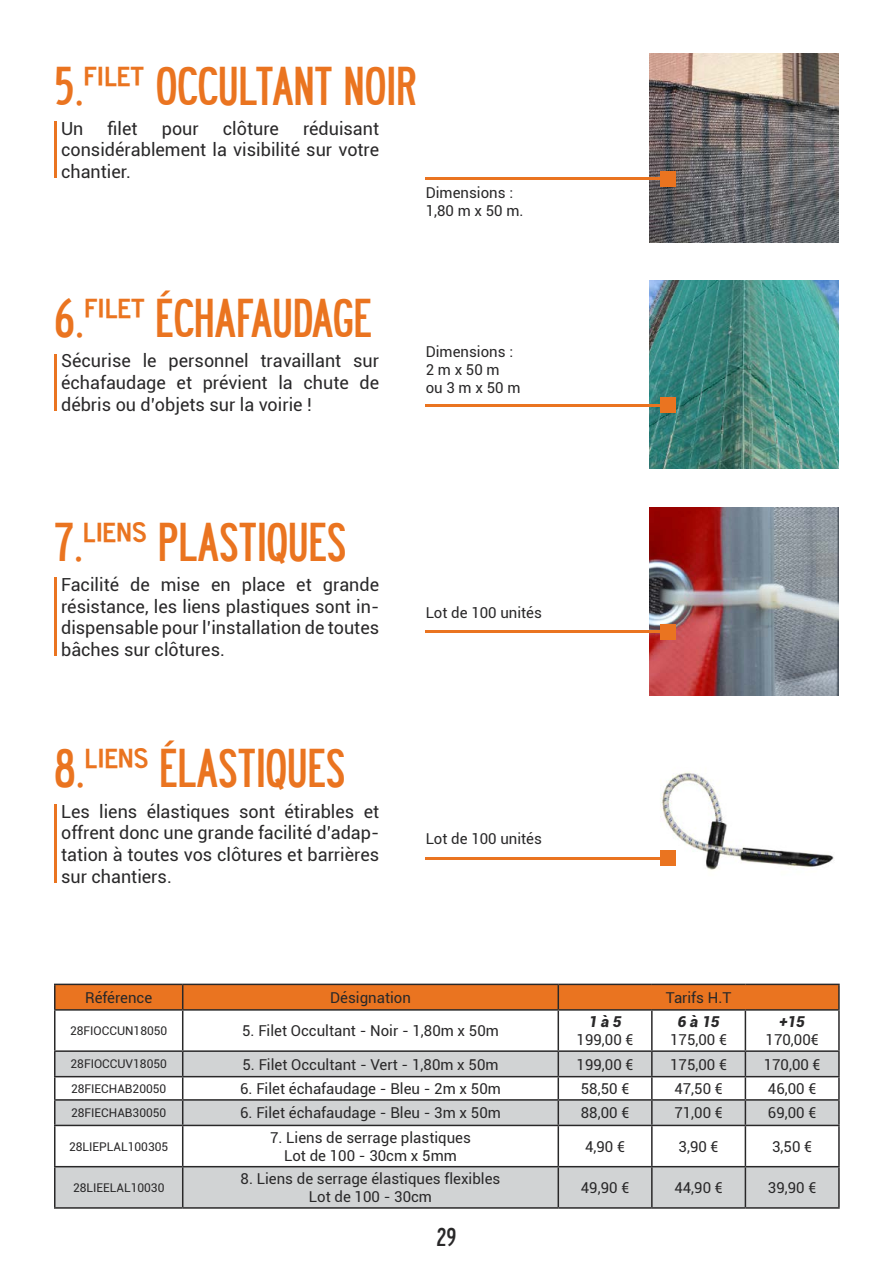
<style>
.page{position:relative;width:893px;height:1263px;background:#fff}
.page>*{position:absolute;margin:0;border:0;box-sizing:border-box;transform-origin:0 0}
.t1{font:48px "Roadway";color:#ea7420}
.t2{font:22.5px "Roadway";color:#292829}
.t3{font:18px/21.6px "Roboto";color:#292829;text-align:justify}
.t4{font:15px/18px "Roboto";color:#292829}
.t5{font:italic 900 15px "Roboto";color:#292829}
.t6{font:12px "Roboto";color:#292829}
</style>
<div class="page">
<img style="left:650px;top:54px;width:188px;height:188px">
<hr style="left:426px;top:177px;width:234px;height:3px;background:#ea7420">
<div style="left:660px;top:171px;width:15px;height:15px;background:#ea7420"></div>
<hr style="left:54px;top:121px;width:3px;height:57px;background:#ea7420">
<img style="left:650px;top:507px;width:188px;height:188px">
<hr style="left:426px;top:630px;width:234px;height:3px;background:#ea7420">
<div style="left:660px;top:624px;width:15px;height:15px;background:#ea7420"></div>
<hr style="left:54px;top:578px;width:3px;height:78px;background:#ea7420">
<img style="left:660px;top:772px;width:174px;height:98px">
<hr style="left:426px;top:857px;width:234px;height:3px;background:#ea7420">
<div style="left:660px;top:851px;width:15px;height:15px;background:#ea7420"></div>
<hr style="left:54px;top:804px;width:3px;height:78px;background:#ea7420">
<svg style="left:56px;top:1052px;width:782px;height:155px;fill:#d1d3d4"></svg>
<div style="left:56px;top:985px;width:782px;height:24px;background:#ea7420"></div>
<hr style="left:54px;top:1009px;width:129px;height:2px;background:#292829">
<hr style="left:183px;top:1009px;width:375px;height:2px;background:#292829">
<hr style="left:182px;top:1011px;width:1px;height:39px;background:#292829">
<hr style="left:558px;top:1009px;width:94px;height:2px;background:#292829">
<hr style="left:558px;top:1011px;width:1px;height:39px;background:#292829">
<hr style="left:652px;top:1009px;width:93px;height:2px;background:#292829">
<hr style="left:651px;top:1011px;width:2px;height:39px;background:#292829">
<hr style="left:745px;top:1009px;width:95px;height:2px;background:#292829">
<hr style="left:745px;top:1011px;width:1px;height:39px;background:#292829">
<hr style="left:54px;top:1050px;width:129px;height:2px;background:#292829">
<hr style="left:183px;top:1050px;width:375px;height:2px;background:#292829">
<hr style="left:558px;top:1050px;width:94px;height:2px;background:#292829">
<hr style="left:652px;top:1050px;width:93px;height:2px;background:#292829">
<hr style="left:651px;top:1052px;width:2px;height:24px;background:#292829">
<hr style="left:745px;top:1050px;width:95px;height:2px;background:#292829">
<hr style="left:54px;top:1076px;width:129px;height:1px;background:#292829">
<hr style="left:183px;top:1076px;width:375px;height:1px;background:#292829">
<hr style="left:558px;top:1076px;width:94px;height:1px;background:#292829">
<hr style="left:652px;top:1076px;width:93px;height:1px;background:#292829">
<hr style="left:651px;top:1077px;width:2px;height:22px;background:#292829">
<hr style="left:745px;top:1076px;width:95px;height:1px;background:#292829">
<hr style="left:54px;top:1099px;width:129px;height:2px;background:#292829">
<hr style="left:183px;top:1099px;width:375px;height:2px;background:#292829">
<svg style="left:182px;top:1052px;width:1px;height:73px"></svg>
<hr style="left:558px;top:1099px;width:94px;height:2px;background:#292829">
<svg style="left:558px;top:1052px;width:1px;height:73px"></svg>
<hr style="left:652px;top:1099px;width:93px;height:2px;background:#292829">
<hr style="left:651px;top:1101px;width:2px;height:24px;background:#292829">
<hr style="left:745px;top:1099px;width:95px;height:2px;background:#292829">
<svg style="left:745px;top:1052px;width:1px;height:73px"></svg>
<hr style="left:54px;top:1125px;width:129px;height:1px;background:#292829">
<hr style="left:183px;top:1125px;width:375px;height:1px;background:#292829">
<hr style="left:182px;top:1126px;width:1px;height:40px;background:#292829">
<hr style="left:558px;top:1125px;width:94px;height:1px;background:#292829">
<hr style="left:558px;top:1126px;width:1px;height:40px;background:#292829">
<hr style="left:652px;top:1125px;width:93px;height:1px;background:#292829">
<hr style="left:651px;top:1126px;width:2px;height:40px;background:#292829">
<hr style="left:745px;top:1125px;width:95px;height:1px;background:#292829">
<hr style="left:745px;top:1126px;width:1px;height:40px;background:#292829">
<hr style="left:182px;top:1167px;width:1px;height:40px;background:#292829">
<hr style="left:558px;top:1167px;width:1px;height:40px;background:#292829">
<hr style="left:651px;top:1167px;width:2px;height:40px;background:#292829">
<hr style="left:745px;top:1167px;width:1px;height:40px;background:#292829">
<hr style="left:54px;top:984px;width:129px;height:1px;background:#292829">
<hr style="left:54px;top:985px;width:2px;height:24px;background:#292829">
<hr style="left:183px;top:984px;width:375px;height:1px;background:#292829">
<hr style="left:558px;top:984px;width:94px;height:1px;background:#292829">
<hr style="left:652px;top:984px;width:93px;height:1px;background:#292829">
<hr style="left:745px;top:984px;width:95px;height:1px;background:#292829">
<hr style="left:838px;top:985px;width:2px;height:24px;background:#292829">
<hr style="left:54px;top:1011px;width:2px;height:39px;background:#292829">
<hr style="left:838px;top:1011px;width:2px;height:39px;background:#292829">
<hr style="left:54px;top:1052px;width:2px;height:24px;background:#292829">
<hr style="left:838px;top:1052px;width:2px;height:24px;background:#292829">
<hr style="left:54px;top:1077px;width:2px;height:22px;background:#292829">
<hr style="left:838px;top:1077px;width:2px;height:22px;background:#292829">
<hr style="left:54px;top:1101px;width:2px;height:24px;background:#292829">
<hr style="left:838px;top:1101px;width:2px;height:24px;background:#292829">
<hr style="left:54px;top:1126px;width:2px;height:40px;background:#292829">
<hr style="left:838px;top:1126px;width:2px;height:40px;background:#292829">
<hr style="left:54px;top:1166px;width:129px;height:1px;background:#292829">
<hr style="left:54px;top:1167px;width:2px;height:40px;background:#292829">
<hr style="left:183px;top:1166px;width:375px;height:1px;background:#292829">
<hr style="left:558px;top:1166px;width:94px;height:1px;background:#292829">
<hr style="left:652px;top:1166px;width:93px;height:1px;background:#292829">
<hr style="left:745px;top:1166px;width:95px;height:1px;background:#292829">
<hr style="left:838px;top:1167px;width:2px;height:40px;background:#292829">
<hr style="left:54px;top:1207px;width:129px;height:2px;background:#292829">
<hr style="left:183px;top:1207px;width:375px;height:2px;background:#292829">
<hr style="left:558px;top:1207px;width:94px;height:2px;background:#292829">
<hr style="left:652px;top:1207px;width:93px;height:2px;background:#292829">
<hr style="left:745px;top:1207px;width:95px;height:2px;background:#292829">
<img style="left:650px;top:280px;width:188px;height:189px">
<hr style="left:54px;top:354px;width:3px;height:57px;background:#ea7420">
<hr style="left:426px;top:404px;width:234px;height:3px;background:#ea7420">
<div style="left:660px;top:398px;width:15px;height:15px;background:#ea7420"></div>
<h1 class="t1" style="left:54px;top:54px;width:364px">5.filet OCCULTANT NOIR</h1>
<p class="t3" style="left:61px;top:117px;width:24px">Un</p>
<p class="t3" style="left:108px;top:117px;width:32px">filet</p>
<p class="t3" style="left:162px;top:117px;width:38px">pour</p>
<p class="t3" style="left:223px;top:117px;width:58px">clôture</p>
<p class="t3" style="left:61px;top:117px;width:320px;text-indent:242px">réduisant considérablement la visibilité sur votre chantier.</p>
<p class="t4" style="left:426px;top:183px;width:99px">Dimensions :<br>1,80 m x 50 m.</p>
<h1 class="t1" style="left:54px;top:286px;width:320px">6.filet ÉCHAFAUDAGE</h1>
<p class="t3" style="left:61px;top:350px;width:320px">Sécurise le personnel travaillant sur échafaudage et prévient la chute de débris ou d’objets sur la voirie !</p>
<p class="t4" style="left:426px;top:342px;width:96px">Dimensions :<br>2 m x 50 m ou 3 m x 50 m</p>
<h1 class="t1" style="left:54px;top:510px;width:294px">7.liens PLASTIQUES</h1>
<p class="t3" style="left:61px;top:573px;width:320px">Facilité de mise en place et grande résistance, les liens plastiques sont in&shy;dispensable pour l’installation de toutes bâches sur clôtures.</p>
<h1 class="t1" style="left:54px;top:736px;width:293px">8.liens ÉLASTIQUES</h1>
<p class="t3" style="left:61px;top:800px;width:320px">Les liens élastiques sont étirables et offrent donc une grande facilité d’adap&shy;tation à toutes vos clôtures et barrières sur chantiers.</p>
<p class="t4" style="left:426px;top:603px;width:118px">Lot de 100 unités</p>
<p class="t4" style="left:426px;top:829px;width:118px">Lot de 100 unités</p>
<p class="t4" style="left:85px;top:988px;width:69px">Référence</p>
<p class="t4" style="left:330px;top:988px;width:82px">Désignation</p>
<p class="t4" style="left:666px;top:988px;width:67px">Tarifs H.T</p>
<p class="t6" style="left:70px;top:1022px;width:99px">28FIOCCUN18050</p>
<p class="t4" style="left:242px;top:1021px;width:258px">5. Filet Occultant - Noir - 1,80m x 50m</p>
<p class="t5" style="left:589px;top:1011px;width:34px">1 à 5</p>
<p class="t4" style="left:577px;top:1030px;width:58px">199,00 €</p>
<p class="t5" style="left:678px;top:1011px;width:43px">6 à 15</p>
<p class="t4" style="left:670px;top:1030px;width:58px">175,00 €</p>
<p class="t5" style="left:779px;top:1011px;width:27px">+15</p>
<p class="t4" style="left:766px;top:1030px;width:55px">170,00€</p>
<p class="t6" style="left:71px;top:1056px;width:98px">28FIOCCUV18050</p>
<p class="t4" style="left:242px;top:1055px;width:258px">5. Filet Occultant - Vert - 1,80m x 50m</p>
<p class="t4" style="left:577px;top:1055px;width:58px">199,00 €</p>
<p class="t4" style="left:670px;top:1055px;width:58px">175,00 €</p>
<p class="t4" style="left:764px;top:1055px;width:58px">170,00 €</p>
<p class="t6" style="left:71px;top:1080px;width:97px">28FIECHAB20050</p>
<p class="t4" style="left:240px;top:1079px;width:262px">6. Filet échafaudage - Bleu - 2m x 50m</p>
<p class="t4" style="left:581px;top:1079px;width:50px">58,50 €</p>
<p class="t4" style="left:674px;top:1079px;width:50px">47,50 €</p>
<p class="t4" style="left:768px;top:1079px;width:50px">46,00 €</p>
<p class="t6" style="left:71px;top:1104px;width:97px">28FIECHAB30050</p>
<p class="t4" style="left:240px;top:1103px;width:262px">6. Filet échafaudage - Bleu - 3m x 50m</p>
<p class="t4" style="left:581px;top:1103px;width:50px">88,00 €</p>
<p class="t4" style="left:674px;top:1103px;width:50px">71,00 €</p>
<p class="t4" style="left:768px;top:1103px;width:50px">69,00 €</p>
<p class="t6" style="left:69px;top:1138px;width:101px">28LIEPLAL100305</p>
<p class="t4" style="left:270px;top:1128px;width:202px;text-align:center">7. Liens de serrage plastiques<br>Lot de 100 - 30cm x 5mm</p>
<p class="t4" style="left:585px;top:1137px;width:41px">4,90 €</p>
<p class="t4" style="left:679px;top:1137px;width:41px">3,90 €</p>
<p class="t4" style="left:772px;top:1137px;width:41px">3,50 €</p>
<p class="t6" style="left:73px;top:1179px;width:93px">28LIEELAL10030</p>
<p class="t4" style="left:241px;top:1169px;width:261px;text-align:center">8. Liens de serrage élastiques flexibles<br>Lot de 100 - 30cm</p>
<p class="t4" style="left:581px;top:1178px;width:50px">49,90 €</p>
<p class="t4" style="left:674px;top:1178px;width:50px">44,90 €</p>
<p class="t4" style="left:768px;top:1178px;width:50px">39,90 €</p>
<h2 class="t2" style="left:436px;top:1222px;width:21px">29</h2>
</div>
